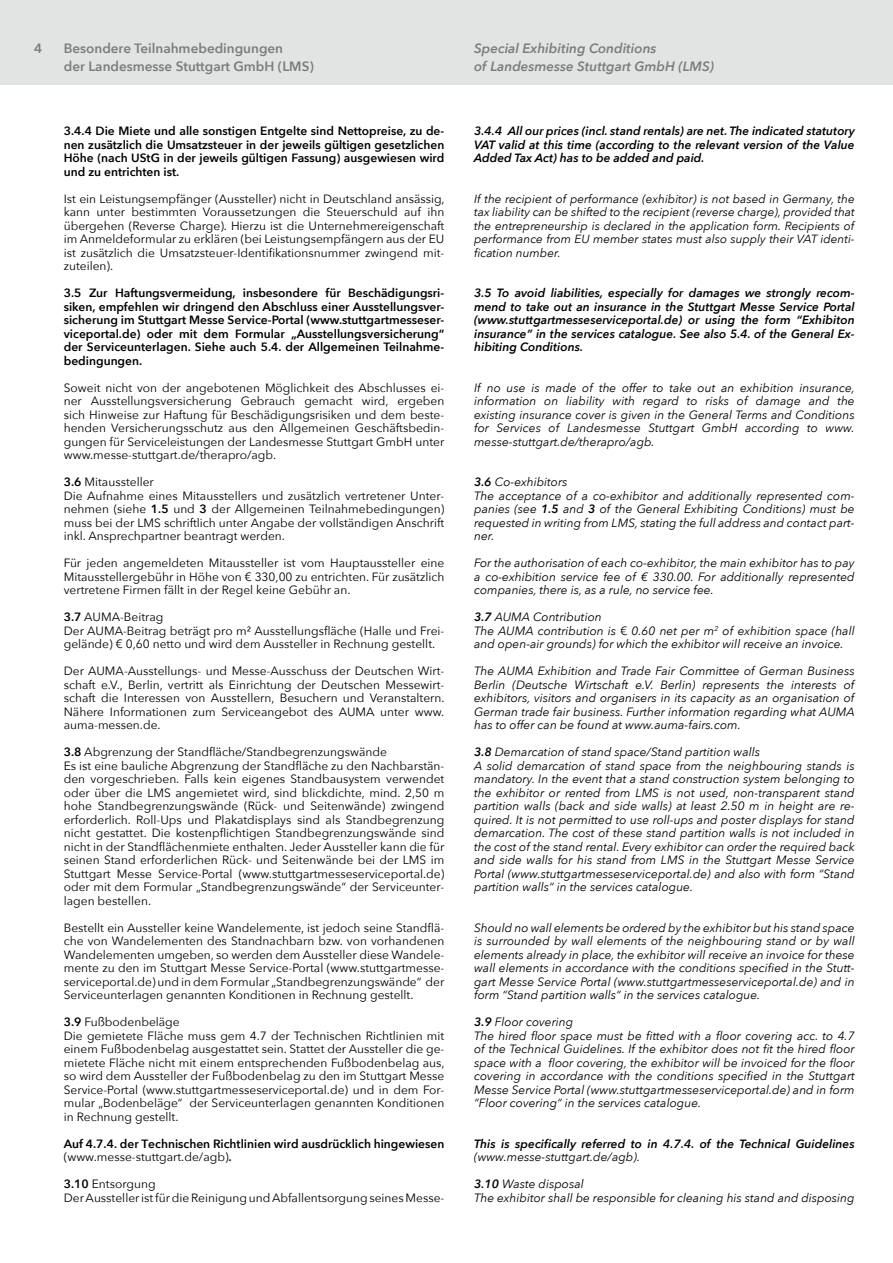
<style>
.page{position:relative;width:893px;height:1263px;background:#fff}
.page>*{position:absolute;margin:0;border:0;box-sizing:border-box;transform-origin:0 0}
.t1{font:600 13.5px/18px "Avenir Next";color:#7b7d7c}
.t2{font:italic 600 13.5px/18px "Avenir Next";color:#7b7d7c}
.t3{font:12px/13.5px "Avenir Next";color:#000;text-align:justify}
.t4{font:italic 12px/13.5px "Avenir Next";color:#000}
.t5{font:600 12px/13.5px "Avenir Next";color:#000;text-align:justify}
.t6{font:italic 600 12px/13.5px "Avenir Next";color:#000;text-align:justify}
.t7{font:italic 11.85px/13.5px "Avenir Next";color:#000;text-align:justify}
.s1{font-weight:600}
.s2{font-weight:400}
.s3{font-style:normal}
</style>
<div class="page">
<div style="left:0;top:0;width:893px;height:85px;background:#e2e3e3"></div>
<p class="t1" style="left:34px;top:39px;width:10px">4</p>
<p class="t1" style="left:64px;top:39px;width:252px">Besondere Teilnahmebedingungen<br>der Landesmesse Stuttgart GmbH (LMS)</p>
<p class="t5" style="left:64px;top:124px;width:382px">3.4.4 Die Miete und alle sonstigen Entgelte sind Nettopreise, zu de&shy;nen zusätzlich die Umsatzsteuer in der jeweils gültigen gesetzlichen Höhe (nach UStG in der jeweils gültigen Fassung) ausgewiesen wird und zu entrichten ist.</p>
<p class="t3" style="left:64px;top:191px;width:382px">Ist ein Leistungsempfänger (Aussteller) nicht in Deutschland ansässig, kann unter bestimmten Voraussetzungen die Steuerschuld auf ihn übergehen (Reverse Charge). Hierzu ist die Unternehmereigenschaft im Anmeldeformular zu erklären (bei Leistungsempfängern aus der EU ist zusätzlich die Umsatzsteuer-Identifikationsnummer zwingend mit&shy;zuteilen).</p>
<p class="t5" style="left:64px;top:286px;width:382px">3.5 Zur Haftungsvermeidung, insbesondere für Beschädigungsri&shy;siken, empfehlen wir dringend den Abschluss einer Ausstellungsver&shy;sicherung im Stuttgart Messe Service-Portal (www.stuttgartmesseser&shy;viceportal.de) oder mit dem Formular „Ausstellungsversicherung“ der Serviceunterlagen. Siehe auch 5.4. der Allgemeinen Teilnahme&shy;bedingungen.</p>
<p class="t3" style="left:64px;top:380px;width:382px">Soweit nicht von der angebotenen Möglichkeit des Abschlusses ei&shy;ner Ausstellungsversicherung Gebrauch gemacht wird, ergeben sich Hinweise zur Haftung für Beschädigungsrisiken und dem beste&shy;henden Versicherungsschutz aus den Allgemeinen Geschäftsbedin&shy;gungen für Serviceleistungen der Landesmesse Stuttgart GmbH unter www.messe-stuttgart.de/therapro/agb.</p>
<p class="t3" style="left:64px;top:475px;width:382px;text-align:left"><span class="s1">3.6</span> Mitaussteller<br>Die Aufnahme eines Mitausstellers und zusätzlich vertretener Unter&shy;nehmen (siehe <span class="s1">1.5</span> und <span class="s1">3</span> der Allgemeinen Teilnahmebedingungen) muss bei der LMS schriftlich unter Angabe der vollständigen Anschrift inkl. Ansprechpartner beantragt werden.</p>
<p class="t3" style="left:64px;top:556px;width:382px">Für jeden angemeldeten Mitaussteller ist vom Hauptaussteller eine Mitausstellergebühr in Höhe von € 330,00 zu entrichten. Für zusätzlich vertretene Firmen fällt in der Regel keine Gebühr an.</p>
<p class="t3" style="left:64px;top:610px;width:382px;text-align:left"><span class="s1">3.7</span> AUMA-Beitrag<br>Der AUMA-Beitrag beträgt pro m² Ausstellungsfläche (Halle und Frei&shy;gelände) € 0,60 netto und wird dem Aussteller in Rechnung gestellt.</p>
<p class="t3" style="left:64px;top:664px;width:382px">Der AUMA-Ausstellungs- und Messe-Ausschuss der Deutschen Wirt&shy;schaft e.V., Berlin, vertritt als Einrichtung der Deutschen Messewirt&shy;schaft die Interessen von Ausstellern, Besuchern und Veranstaltern.<br>Nähere Informationen zum Serviceangebot des AUMA unter www. auma-messen.de.</p>
<p class="t3" style="left:64px;top:745px;width:382px;text-align:left"><span class="s1">3.8</span> Abgrenzung der Standfläche/Standbegrenzungswände<br>Es ist eine bauliche Abgrenzung der Standfläche zu den Nachbarstän&shy;den vorgeschrieben. Falls kein eigenes Standbausystem verwendet oder über die LMS angemietet wird, sind blickdichte, mind. 2,50 m hohe Standbegrenzungswände (Rück- und Seitenwände) zwingend erforderlich. Roll-Ups und Plakatdisplays sind als Standbegrenzung nicht gestattet. Die kostenpflichtigen Standbegrenzungswände sind nicht in der Standflächenmiete enthalten. Jeder Aussteller kann die für seinen Stand erforderlichen Rück- und Seitenwände bei der LMS im Stuttgart Messe Service-Portal (www.stuttgartmesseserviceportal.de) oder mit dem Formular „Standbegrenzungswände“ der Serviceunter&shy;lagen bestellen.</p>
<p class="t3" style="left:64px;top:920px;width:382px">Bestellt ein Aussteller keine Wandelemente, ist jedoch seine Standflä&shy;che von Wandelementen des Standnachbarn bzw. von vorhandenen Wandelementen umgeben, so werden dem Aussteller diese Wandele&shy;mente zu den im Stuttgart Messe Service-Portal (www.stuttgartmesse&shy;serviceportal.de) und in dem Formular „Standbegrenzungswände“ der Serviceunterlagen genannten Konditionen in Rechnung gestellt.</p>
<p class="t3" style="left:64px;top:1015px;width:382px;text-align:left"><span class="s1">3.9</span> Fußbodenbeläge<br>Die gemietete Fläche muss gem 4.7 der Technischen Richtlinien mit einem Fußbodenbelag ausgestattet sein. Stattet der Aussteller die ge&shy;mietete Fläche nicht mit einem entsprechenden Fußbodenbelag aus, so wird dem Aussteller der Fußbodenbelag zu den im Stuttgart Messe Service-Portal (www.stuttgartmesseserviceportal.de) und in dem For&shy;mular „Bodenbeläge“ der Serviceunterlagen genannten Konditionen in Rechnung gestellt.</p>
<p class="t5" style="left:64px;top:1136px;width:382px">Auf 4.7.4. der Technischen Richtlinien wird ausdrücklich hingewiesen <span class="s2">(www.messe-stuttgart.de/agb)</span>.</p>
<p class="t3" style="left:64px;top:1177px;width:382px"><span class="s1">3.10</span> Entsorgung<br>Der Aussteller ist für die Reinigung und Abfallentsorgung seines Messe-</p>
<p class="t2" style="left:474px;top:39px;width:241px">Special Exhibiting Conditions<br>of Landesmesse Stuttgart GmbH (LMS)</p>
<p class="t6" style="left:474px;top:124px;width:382px">3.4.4 All our prices (incl. stand rentals) are net. The indicated statutory VAT valid at this time (according to the relevant version of the Value Added Tax Act) has to be added and paid.</p>
<p class="t7" style="left:474px;top:191px;width:382px">If the recipient of performance (exhibitor) is not based in Germany, the tax liability can be shifted to the recipient (reverse charge), provided that the entrepreneurship is declared in the application form. Recipients of performance from EU member states must also supply their VAT identi&shy;fication number.</p>
<p class="t6" style="left:474px;top:286px;width:382px">3.5 To avoid liabilities, especially for damages we strongly recom&shy;mend to take out an insurance in the Stuttgart Messe Service Portal (www.stuttgartmesseserviceportal.de) or using the form “Exhibiton insurance” in the services catalogue. See also 5.4. of the General Ex&shy;hibiting Conditions.</p>
<p class="t4" style="left:474px;top:380px;width:382px;text-align:justify">If no use is made of the offer to take out an exhibition insurance, information on liability with regard to risks of damage and the existing insurance cover is given in the General Terms and Conditions for Services of Landesmesse Stuttgart GmbH according to www. messe-stuttgart.de/therapro/agb.</p>
<p class="t4" style="left:474px;top:475px;width:382px"><span class="s1">3.6</span> Co-exhibitors<br>The acceptance of a co-exhibitor and additionally represented com&shy;panies (see <span class="s1">1.5</span> and <span class="s1">3</span> of the General Exhibiting Conditions) must be requested in writing from LMS, stating the full address and contact part&shy;ner.</p>
<p class="t4" style="left:474px;top:556px;width:382px;text-align:justify">For the authorisation of each co-exhibitor, the main exhibitor has to pay a co-exhibition service fee of € 330.00. For additionally represented companies, there is, as a rule, no service fee.</p>
<p class="t4" style="left:474px;top:610px;width:382px"><span class="s1">3.7</span> AUMA Contribution<br>The AUMA contribution is <span class="s3">€</span> 0.60 net per m<sup>2</sup> of exhibition space (hall and open-air grounds) for which the exhibitor will receive an invoice.</p>
<p class="t4" style="left:474px;top:664px;width:382px;text-align:justify">The AUMA Exhibition and Trade Fair Committee of German Business Berlin (Deutsche Wirtschaft e.V. Berlin) represents the interests of exhibitors, visitors and organisers in its capacity as an organisation of German trade fair business. Further information regarding what AUMA has to offer can be found at www.auma-fairs.com.</p>
<p class="t4" style="left:474px;top:745px;width:382px"><span class="s1">3.8</span> Demarcation of stand space/Stand partition walls<br>A solid demarcation of stand space from the neighbouring stands is mandatory. In the event that a stand construction system belonging to the exhibitor or rented from LMS is not used, non-transparent stand partition walls (back and side walls) at least 2.50 m in height are re&shy;quired. It is not permitted to use roll-ups and poster displays for stand demarcation. The cost of these stand partition walls is not included in the cost of the stand rental. Every exhibitor can order the required back and side walls for his stand from LMS in the Stuttgart Messe Service Portal (www.stuttgartmesseserviceportal.de) and also with form “Stand partition walls“ in the services catalogue.</p>
<p class="t4" style="left:474px;top:920px;width:382px;text-align:justify">Should no wall elements be ordered by the exhibitor but his stand space is surrounded by wall elements of the neighbouring stand or by wall elements already in place, the exhibitor will receive an invoice for these wall elements in accordance with the conditions specified in the Stutt&shy;gart Messe Service Portal (www.stuttgartmesseserviceportal.de) and in form “Stand partition walls“ in the services catalogue.</p>
<p class="t4" style="left:474px;top:1015px;width:382px"><span class="s1">3.9</span> Floor covering<br>The hired floor space must be fitted with a floor covering acc. to 4.7 of the Technical Guidelines. If the exhibitor does not fit the hired floor space with a floor covering, the exhibitor will be invoiced for the floor covering in accordance with the conditions specified in the Stuttgart Messe Service Portal (www.stuttgartmesseserviceportal.de) and in form “Floor covering“ in the services catalogue.</p>
<p class="t6" style="left:474px;top:1136px;width:382px">This is specifically referred to in 4.7.4. of the Technical Guidelines</p>
<p class="t4" style="left:474px;top:1150px;width:168px">(www.messe-stuttgart.de/agb).</p>
<p class="t4" style="left:474px;top:1177px;width:382px"><span class="s1">3.10</span> Waste disposal<br>The exhibitor shall be responsible for cleaning his stand and disposing</p>
</div>
